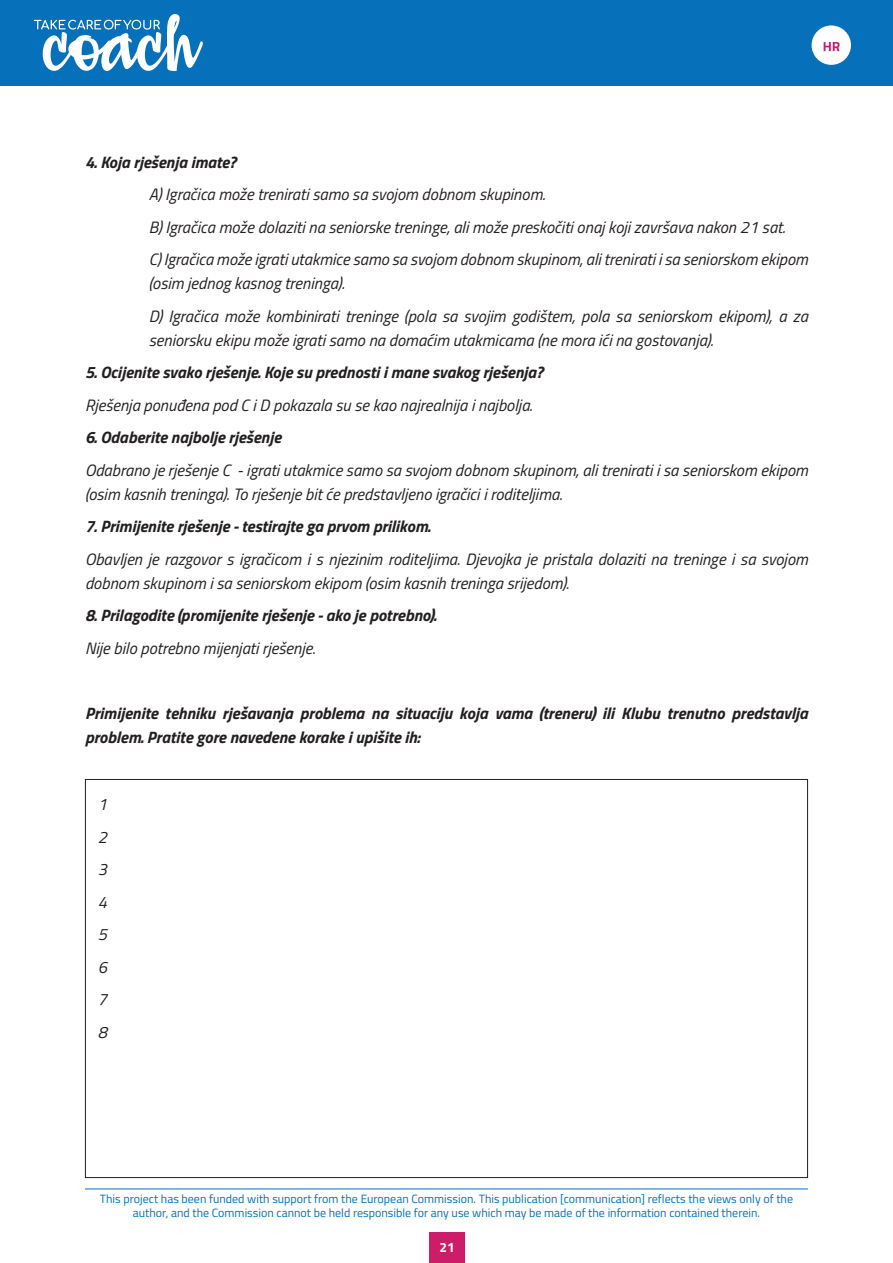
<style>
.page{position:relative;width:893px;height:1263px;background:#fff}
.page>*{position:absolute;margin:0;border:0;box-sizing:border-box;transform-origin:0 0}
.t1{font:italic 16.5px/24px "Titillium Web";color:#231f20}
.t2{font:italic 700 16.5px/24px "Titillium Web";color:#231f20}
.t3{font:700 13.5px "Titillium Web";color:#fff}
.t4{font:12px/14.4px "Titillium Web";color:#0073bc;text-align:center}
</style>
<div class="page">
<div style="left:429px;top:1232px;width:36px;height:31px;background:#cd1c69"></div>
<hr style="left:85px;top:1188px;width:723px;height:1px;background:#0071cf">
<div style="left:0;top:0;width:893px;height:85px;background:#0770ba"></div>
<svg style="left:34px;top:14px;width:169px;height:57px"></svg>
<div style="left:812px;top:25px;width:39px;height:40px;background:#fff;border-radius:50%"></div>
<svg style="left:824px;top:42px;width:16px;height:9px"></svg>
<p class="t2" style="left:85px;top:149px;width:153px">4. Koja rješenja imate?</p>
<p class="t1" style="left:149px;top:181px;width:398px">A) Igračica može trenirati samo sa svojom dobnom skupinom.</p>
<p class="t1" style="left:149px;top:214px;width:638px">B) Igračica može dolaziti na seniorske treninge, ali može preskočiti onaj koji završava nakon 21 sat.</p>
<p class="t1" style="left:149px;top:246px;width:661px">C) Igračica može igrati utakmice samo sa svojom dobnom skupinom, ali trenirati i sa seniorskom ekipom (osim jednog kasnog treninga).</p>
<p class="t1" style="left:149px;top:303px;width:661px">D) Igračica može kombinirati treninge (pola sa svojim godištem, pola sa seniorskom ekipom), a za seniorsku ekipu može igrati samo na domaćim utakmicama (ne mora ići na gostovanja).</p>
<p class="t2" style="left:85px;top:359px;width:460px">5. Ocijenite svako rješenje. Koje su prednosti i mane svakog rješenja?</p>
<p class="t1" style="left:85px;top:392px;width:449px">Rješenja ponuđena pod C i D pokazala su se kao najrealnija i najbolja.</p>
<p class="t2" style="left:85px;top:424px;width:198px">6. Odaberite najbolje rješenje</p>
<p class="t1" style="left:85px;top:457px;width:724px">Odabrano je rješenje C - igrati utakmice samo sa svojom dobnom skupinom, ali trenirati i sa seniorskom ekipom (osim kasnih treninga). To rješenje bit će predstavljeno igračici i roditeljima.</p>
<p class="t2" style="left:85px;top:513px;width:347px">7. Primijenite rješenje - testirajte ga prvom prilikom.</p>
<p class="t1" style="left:85px;top:546px;width:724px">Obavljen je razgovor s igračicom i s njezinim roditeljima. Djevojka je pristala dolaziti na treninge i sa svojom dobnom skupinom i sa seniorskom ekipom (osim kasnih treninga srijedom).</p>
<p class="t2" style="left:85px;top:602px;width:353px">8. Prilagodite (promijenite rješenje - ako je potrebno).</p>
<p class="t1" style="left:85px;top:635px;width:232px">Nije bilo potrebno mijenjati rješenje.</p>
<p class="t2" style="left:85px;top:700px;width:724px">Primijenite tehniku rješavanja problema na situaciju koja vama (treneru) ili Klubu trenutno predstavlja problem. Pratite gore navedene korake i upišite ih:</p>
<p class="t1" style="left:98px;top:792px;width:11px">1</p>
<p class="t1" style="left:98px;top:824px;width:11px">2</p>
<p class="t1" style="left:98px;top:857px;width:11px">3</p>
<p class="t1" style="left:98px;top:889px;width:11px">4</p>
<p class="t1" style="left:98px;top:922px;width:11px">5</p>
<p class="t1" style="left:98px;top:954px;width:11px">6</p>
<p class="t1" style="left:98px;top:987px;width:11px">7</p>
<p class="t1" style="left:98px;top:1019px;width:11px">8</p>
<p class="t4" style="left:100px;top:1190px;width:695px">This project has been funded with support from the European Commission. This publication [communication] reflects the views only of the author, and the Commission cannot be held responsible for any use which may be made of the information contained therein.</p>
<p class="t3" style="left:440px;top:1236px;width:17px">21</p>
</div>
